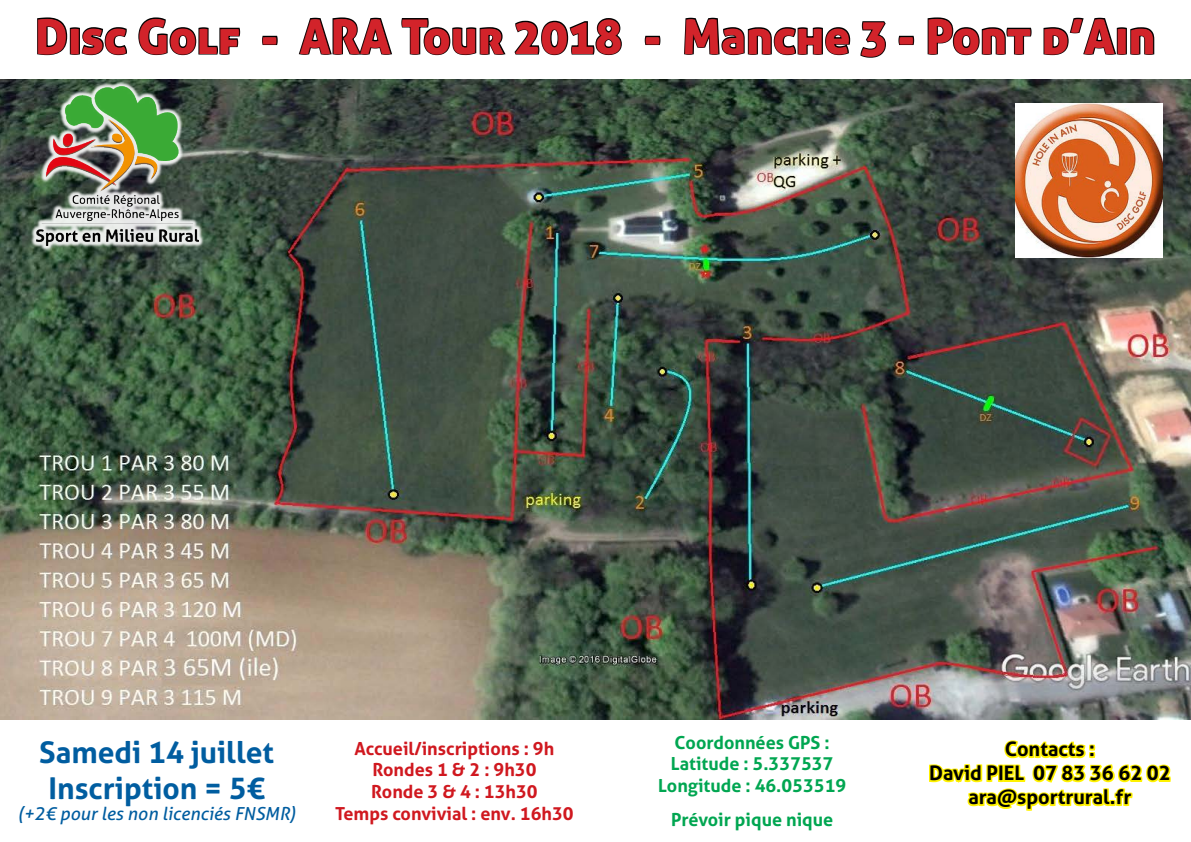
<style>
.page{position:relative;width:1191px;height:842px;background:#fff}
.page>*{position:absolute;margin:0;border:0;box-sizing:border-box;transform-origin:0 0}
.t1{font:48px "Aller Display";color:#d2232a}
.t2{font:700 30px/36px "Aller";color:#005da0;text-align:center}
.t3{font:700 20px/24px "Aller";color:#000;text-align:center}
.t4{font:700 18px/21.6px "Aller";color:#d0181f;text-align:center}
.t5{font:700 18px/21.6px "Aller";color:#00a651;text-align:center}
.t6{font:italic 18px "Aller";color:#005da0}
</style>
<div class="page">
<img style="left:0;top:79px;width:1191px;height:640px">
<svg style="left:37px;top:17px;width:90px;height:39px"></svg>
<svg style="left:138px;top:17px;width:103px;height:39px"></svg>
<svg style="left:262px;top:35px;width:16px;height:11px"></svg>
<svg style="left:298px;top:17px;width:94px;height:38px"></svg>
<svg style="left:401px;top:18px;width:105px;height:38px"></svg>
<svg style="left:514px;top:18px;width:108px;height:38px"></svg>
<svg style="left:644px;top:35px;width:17px;height:11px"></svg>
<svg style="left:684px;top:17px;width:167px;height:39px"></svg>
<svg style="left:860px;top:21px;width:26px;height:37px"></svg>
<svg style="left:898px;top:35px;width:17px;height:11px"></svg>
<svg style="left:927px;top:17px;width:105px;height:39px"></svg>
<svg style="left:1043px;top:17px;width:112px;height:39px"></svg>
<div style="left:31px;top:81px;width:173px;height:170px;background:#fff;opacity:.9"></div>
<img style="left:36px;top:86px;width:162px;height:159px">
<svg style="left:929px;top:740px;width:242px;height:71px"></svg>
<img style="left:1015px;top:103px;width:148px;height:155px">
<h1 class="t1" style="left:35px;top:6px;width:1122px">Disc Golf - ARA Tour 2018 - Manche 3 - Pont d’Ain</h1>
<h2 class="t2" style="left:39px;top:734px;width:236px">Samedi 14 juillet<br>Inscription = 5€</h2>
<p class="t6" style="left:18px;top:803px;width:280px">(+2€ pour les non licenciés FNSMR)</p>
<p class="t4" style="left:335px;top:737px;width:240px">Accueil/inscriptions : 9h<br>Rondes 1 &amp; 2 : 9h30<br>Ronde 3 &amp; 4 : 13h30<br>Temps convivial : env. 16h30</p>
<p class="t5" style="left:658px;top:731px;width:190px">Coordonnées GPS :<br>Latitude : 5.337537<br>Longitude : 46.053519</p>
<p class="t5" style="left:671px;top:808px;width:163px">Prévoir pique nique</p>
<p class="t3" style="left:929px;top:737px;width:243px">Contacts :<br>David PIEL 07 83 36 62 02 ara@sportrural.fr</p>
</div>
